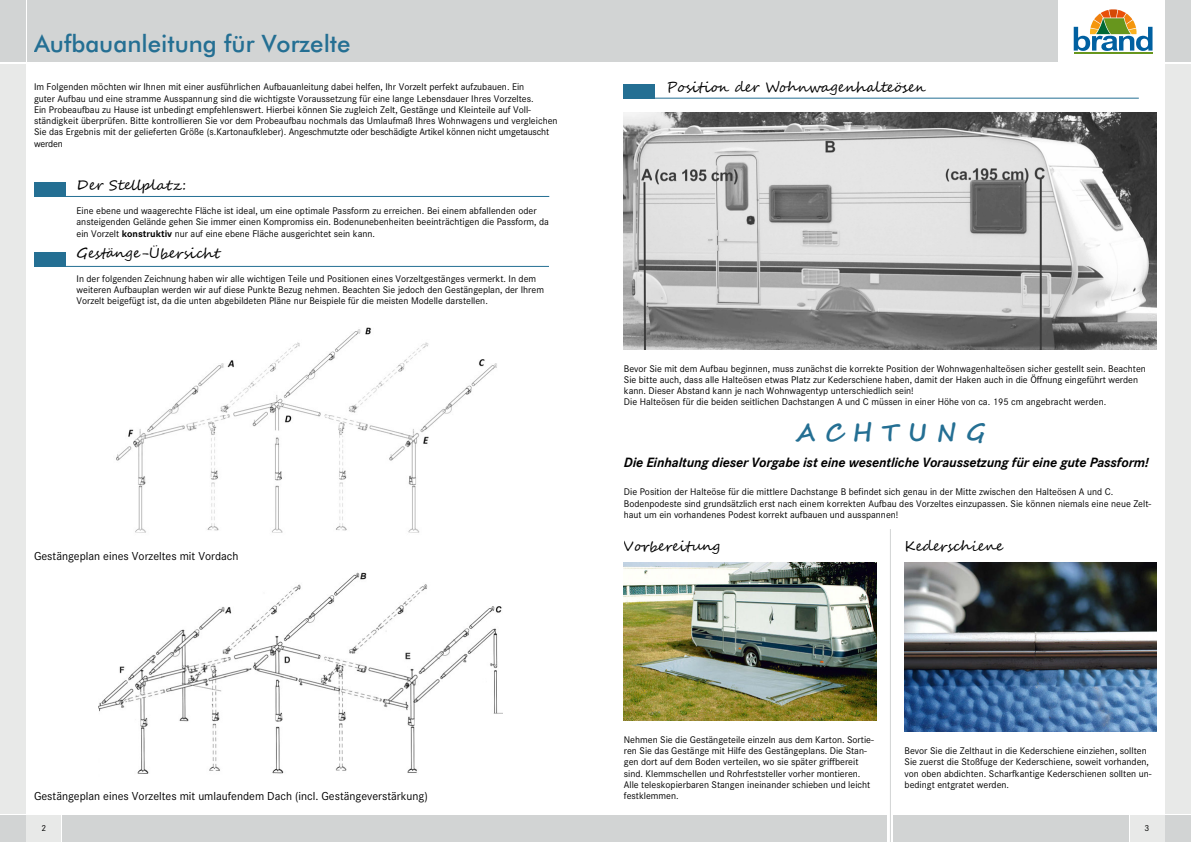
<style>
.page{position:relative;width:1191px;height:842px;background:#fff}
.page>*{position:absolute;margin:0;border:0;box-sizing:border-box;transform-origin:0 0}
.t1{font:500 24px "Futura BT";color:#246f93}
.t2{font:700 24px "Segoe Script";color:#246f93}
.t3{font:14px "Segoe Script";color:#000}
.t4{font:italic 700 14px "Corporate S";letter-spacing:-.01em;color:#000}
.t5{font:12px "Corporate S";color:#000}
.t6{font:10px/11.2px "Corporate S";color:#000}
.t7{font:9px "Corporate S";color:#000}
.s1{font-weight:700}
</style>
<div class="page">
<div style="left:27px;top:0;width:568px;height:62px;background:#d2d4d4"></div>
<div style="left:0;top:0;width:26px;height:62px;background:#d2d4d4"></div>
<div style="left:0;top:64px;width:26px;height:750px;background:#e8e9e8"></div>
<div style="left:0;top:815px;width:26px;height:27px;background:#d2d4d4"></div>
<div style="left:27px;top:815px;width:34px;height:27px;background:#e8e9e8"></div>
<div style="left:62px;top:815px;width:533px;height:27px;background:#d2d4d4"></div>
<img style="left:116px;top:327px;width:381px;height:206px">
<img style="left:99px;top:572px;width:403px;height:202px">
<div style="left:34px;top:182px;width:31px;height:14px;background:#246f93"></div>
<hr style="left:35px;top:196px;width:514px;height:1px;background:#246f93">
<div style="left:34px;top:252px;width:31px;height:14px;background:#246f93"></div>
<hr style="left:35px;top:266px;width:514px;height:1px;background:#246f93">
<div style="left:595px;top:0;width:557px;height:62px;background:#d2d4d4"></div>
<div style="left:1165px;top:815px;width:26px;height:27px;background:#d2d4d4"></div>
<div style="left:1130px;top:815px;width:34px;height:27px;background:#e8e9e8"></div>
<div style="left:1165px;top:64px;width:26px;height:750px;background:#e8e9e8"></div>
<div style="left:595px;top:815px;width:533px;height:27px;background:#d2d4d4"></div>
<div style="left:1165px;top:0;width:26px;height:62px;background:#d2d4d4"></div>
<div style="left:1058px;top:0;width:106px;height:65px;background:#fff"></div>
<hr style="left:1073px;top:52px;width:79px;height:2px;background:#67961d">
<svg style="left:1073px;top:9px;width:79px;height:42px"></svg>
<img style="left:624px;top:113px;width:533px;height:236px">
<img style="left:904px;top:563px;width:253px;height:169px">
<div style="left:624px;top:84px;width:31px;height:14px;background:#246f93"></div>
<hr style="left:625px;top:98px;width:513px;height:1px;background:#246f93">
<img style="left:624px;top:563px;width:252px;height:157px">
<div style="left:887px;top:529px;width:6px;height:313px;background:#fff"></div>
<hr style="left:890px;top:529px;width:1px;height:313px;background:#d2d4d4">
<h1 class="t1" style="left:34px;top:29px;width:318px">Aufbauanleitung für Vorzelte</h1>
<p class="t6" style="left:34px;top:81px;width:525px">Im Folgenden möchten wir Ihnen mit einer ausführlichen Aufbauanleitung dabei helfen, Ihr Vorzelt perfekt aufzubauen. Ein<br>guter Aufbau und eine stramme Ausspannung sind die wichtigste Voraussetzung für eine lange Lebensdauer Ihres Vorzeltes.<br>Ein Probeaufbau zu Hause ist unbedingt empfehlenswert. Hierbei können Sie zugleich Zelt, Gestänge und Kleinteile auf Voll&shy;ständigkeit überprüfen. Bitte kontrollieren Sie vor dem Probeaufbau nochmals das Umlaufmaß Ihres Wohnwagens und vergleichen Sie das Ergebnis mit der gelieferten Größe (s.Kartonaufkleber). Angeschmutzte oder beschädigte Artikel können nicht umgetauscht werden</p>
<h2 class="t3" style="left:77px;top:174px;width:111px">Der Stellplatz:</h2>
<p class="t6" style="left:77px;top:205px;width:474px">Eine ebene und waagerechte Fläche ist ideal, um eine optimale Passform zu erreichen. Bei einem abfallenden oder ansteigenden Gelände gehen Sie immer einen Kompromiss ein. Bodenunebenheiten beeinträchtigen die Passform, da ein Vorzelt <span class="s1">konstruktiv</span> nur auf eine ebene Fläche ausgerichtet sein kann.</p>
<h2 class="t3" style="left:77px;top:242px;width:144px">Gestänge-Übersicht</h2>
<p class="t6" style="left:77px;top:273px;width:469px">In der folgenden Zeichnung haben wir alle wichtigen Teile und Positionen eines Vorzeltgestänges vermerkt. In dem weiteren Aufbauplan werden wir auf diese Punkte Bezug nehmen. Beachten Sie jedoch den Gestängeplan, der Ihrem<br>Vorzelt beigefügt ist, da die unten abgebildeten Pläne nur Beispiele für die meisten Modelle darstellen.</p>
<p class="t5" style="left:34px;top:549px;width:206px">Gestängeplan eines Vorzeltes mit Vordach</p>
<h2 class="t3" style="left:666px;top:76px;width:261px">Position der Wohnwagenhalteösen</h2>
<p class="t6" style="left:624px;top:363px;width:523px">Bevor Sie mit dem Aufbau beginnen, muss zunächst die korrekte Position der Wohnwagenhalteösen sicher gestellt sein. Beachten Sie bitte auch, dass alle Halteösen etwas Platz zur Kederschiene haben, damit der Haken auch in die Öffnung eingeführt werden kann. Dieser Abstand kann je nach Wohnwagentyp unterschiedlich sein!<br>Die Halteösen für die beiden seitlichen Dachstangen A und C müssen in einer Höhe von ca. 195 cm angebracht werden.</p>
<h1 class="t2" style="left:795px;top:413px;width:191px">A C H T U N G</h1>
<h2 class="t4" style="left:624px;top:454px;width:526px">Die Einhaltung dieser Vorgabe ist eine wesentliche Voraussetzung für eine gute Passform!</h2>
<p class="t6" style="left:624px;top:486px;width:529px">Die Position der Halteöse für die mittlere Dachstange B befindet sich genau in der Mitte zwischen den Halteösen A und C.<br>Bodenpodeste sind grundsätzlich erst nach einem korrekten Aufbau des Vorzeltes einzupassen. Sie können niemals eine neue Zelt&shy;haut um ein vorhandenes Podest korrekt aufbauen und ausspannen!</p>
<h2 class="t3" style="left:904px;top:534px;width:100px">Kederschiene</h2>
<h2 class="t3" style="left:624px;top:534px;width:98px">Vorbereitung</h2>
<p class="t5" style="left:34px;top:789px;width:395px">Gestängeplan eines Vorzeltes mit umlaufendem Dach (incl. Gestängeverstärkung)</p>
<p class="t7" style="left:42px;top:823px;width:6px">2</p>
<p class="t6" style="left:624px;top:734px;width:251px">Nehmen Sie die Gestängeteile einzeln aus dem Karton. Sortie&shy;ren Sie das Gestänge mit Hilfe des Gestängeplans. Die Stan&shy;gen dort auf dem Boden verteilen, wo sie später griffbereit sind. Klemmschellen und Rohrfeststeller vorher montieren.<br>Alle teleskopierbaren Stangen ineinander schieben und leicht festklemmen.</p>
<p class="t6" style="left:904px;top:745px;width:248px">Bevor Sie die Zelthaut in die Kederschiene einziehen, sollten Sie zuerst die Stoßfuge der Kederschiene, soweit vorhanden, von oben abdichten. Scharfkantige Kederschienen sollten un&shy;bedingt entgratet werden.</p>
<p class="t7" style="left:1144px;top:823px;width:6px">3</p>
</div>
